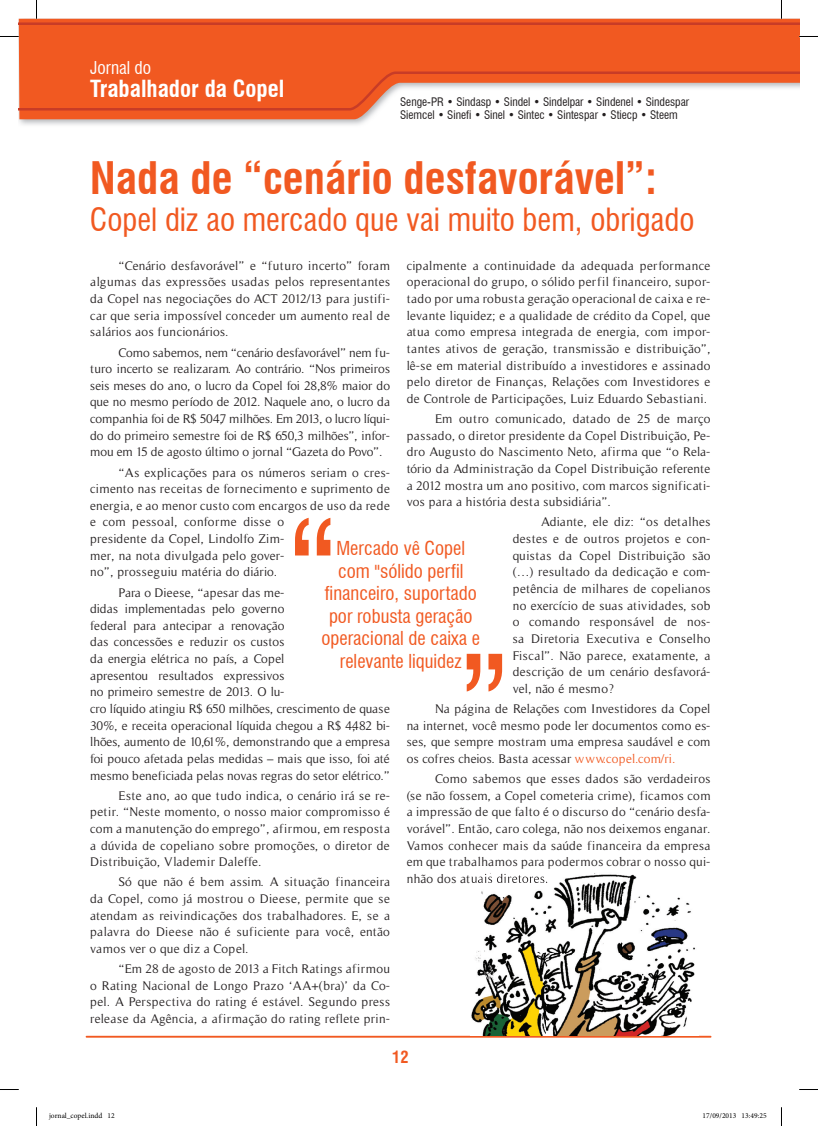
<style>
.page{position:relative;width:818px;height:1126px;background:#fff}
.page>*{position:absolute;margin:0;border:0;box-sizing:border-box;transform-origin:0 0}
.t1{font:700 condensed 43.75px "Swiss 721 BT";color:#f15921}
.t2{font:condensed 31.25px "Swiss 721 BT";color:#f15921}
.t3{font:700 condensed 23px "Swiss 721 BT";color:#fff}
.t4{font:condensed 18.75px/22.5px "Swiss 721 BT";color:#f15921;text-align:center}
.t5{font:condensed 17.25px "Swiss 721 BT";color:#fff}
.t6{font:700 condensed 16.25px "Swiss 721 BT";color:#f15921}
.t7{font:12.75px/16.6px "Timeless";letter-spacing:.015em;color:#231f20;text-align:justify}
.t8{font:condensed 11.5px/13.8px "Swiss 721 BT";color:#231f20}
.t9{font:7.5px "Minion Pro";color:#000}
.s1{color:#f15921}
</style>
<div class="page">
<svg style="left:19px;top:19px;width:779px;height:100px;fill:#f15921"></svg>
<svg style="left:19px;top:21px;width:779px;height:91px;background:#ef7246"></svg>
<hr style="left:86px;top:1035px;width:625px;height:2px;background:#f15921">
<img style="left:471px;top:873px;width:224px;height:162px">
<img style="left:471px;top:873px;width:76px;height:10px">
<svg style="left:295px;top:517px;width:35px;height:38px"></svg>
<svg style="left:466px;top:653px;width:36px;height:38px"></svg>
<svg style="left:0;top:36px;width:19px;height:1px"></svg>
<svg style="left:798px;top:36px;width:19px;height:1px"></svg>
<svg style="left:0;top:1089px;width:19px;height:1px"></svg>
<svg style="left:799px;top:1089px;width:18px;height:1px"></svg>
<svg style="left:36px;top:0;width:1px;height:19px"></svg>
<svg style="left:36px;top:1107px;width:1px;height:18px"></svg>
<h3 class="t5" style="left:90px;top:57px;width:63px">Jornal do</h3>
<h3 class="t3" style="left:90px;top:75px;width:195px">Trabalhador da Copel</h3>
<p class="t8" style="left:400px;top:94px;width:290px">Senge-PR • Sindasp • Sindel • Sindelpar • Sindenel • Sindespar<br>Siemcel • Sinefi • Sinel • Sintec • Sintespar • Stiecp • Steem</p>
<h1 class="t1" style="left:90px;top:152px;width:568px">Nada de “cenário desfavorável”:</h1>
<h2 class="t2" style="left:90px;top:201px;width:606px">Copel diz ao mercado que vai muito bem, obrigado</h2>
<p class="t7" style="left:90px;top:257px;width:301px;text-indent:28px">“Cenário desfavorável” e “futuro incerto” foram algumas das expressões usadas pelos representantes da Copel nas negociações do ACT 2012/13 para justifi&shy;car que seria impossível conceder um aumento real de salários aos funcionários.</p>
<p class="t7" style="left:90px;top:344px;width:301px;text-indent:28px">Como sabemos, nem “cenário desfavorável” nem fu&shy;turo incerto se realizaram. Ao contrário. “Nos primeiros seis meses do ano, o lucro da Copel foi 28,8% maior do que no mesmo período de 2012. Naquele ano, o lucro da companhia foi de R$ 504,7 milhões. Em 2013, o lucro líqui&shy;do do primeiro semestre foi de R$ 650,3 milhões”, infor&shy;mou em 15 de agosto último o jornal “Gazeta do Povo”.</p>
<p class="t7" style="left:90px;top:464px;width:301px;text-align:left;text-indent:28px">“As explicações para os números seriam o cres&shy;cimento nas receitas de fornecimento e suprimento de energia, e ao menor custo com encargos de uso da rede e com pessoal, conforme disse o<br>presidente da Copel, Lindolfo Zim-<br>mer, na nota divulgada pelo gover-<br>no”, prosseguiu matéria do diário.</p>
<p class="t7" style="left:90px;top:584px;width:301px;text-align:left;text-indent:28px">Para o Dieese, “apesar das me-<br>didas implementadas pelo governo<br>federal para antecipar a renovação<br>das concessões e reduzir os custos<br>da energia elétrica no país, a Copel<br>apresentou resultados expressivos<br>no primeiro semestre de 2013. O lu-<br>cro líquido atingiu R$ 650 milhões, crescimento de quase 30%, e receita operacional líquida chegou a R$ 4,482 bi&shy;lhões, aumento de 10,61%, demonstrando que a empresa foi pouco afetada pelas medidas – mais que isso, foi até mesmo beneficiada pelas novas regras do setor elétrico.”</p>
<p class="t7" style="left:90px;top:787px;width:301px;text-indent:28px">Este ano, ao que tudo indica, o cenário irá se re&shy;petir. “Neste momento, o nosso maior compromisso é com a manutenção do emprego”, afirmou, em resposta a dúvida de copeliano sobre promoções, o diretor de Distribuição, Vlademir Daleffe.</p>
<p class="t7" style="left:90px;top:873px;width:301px;text-indent:28px">Só que não é bem assim. A situação financeira da Copel, como já mostrou o Dieese, permite que se atendam as reivindicações dos trabalhadores. E, se a palavra do Dieese não é suficiente para você, então vamos ver o que diz a Copel.</p>
<p class="t7" style="left:90px;top:960px;width:301px;text-indent:28px">“Em 28 de agosto de 2013 a Fitch Ratings afirmou o Rating Nacional de Longo Prazo ‘AA+(bra)’ da Co&shy;pel. A Perspectiva do rating é estável. Segundo press release da Agência, a afirmação do rating reflete prin-</p>
<p class="t7" style="left:406px;top:257px;width:305px">cipalmente a continuidade da adequada performance operacional do grupo, o sólido perfil financeiro, supor&shy;tado por uma robusta geração operacional de caixa e re&shy;levante liquidez; e a qualidade de crédito da Copel, que atua como empresa integrada de energia, com impor&shy;tantes ativos de geração, transmissão e distribuição”, lê-se em material distribuído a investidores e assinado pelo diretor de Finanças, Relações com Investidores e de Controle de Participações, Luiz Eduardo Sebastiani.</p>
<p class="t7" style="left:406px;top:410px;width:305px;text-indent:28px">Em outro comunicado, datado de 25 de março passado, o diretor presidente da Copel Distribuição, Pe&shy;dro Augusto do Nascimento Neto, afirma que “o Rela&shy;tório da Administração da Copel Distribuição referente a 2012 mostra um ano positivo, com marcos significati&shy;vos para a história desta subsidiária”.</p>
<p class="t7" style="left:512px;top:514px;width:199px;text-indent:28px">Adiante, ele diz: “os detalhes destes e de outros projetos e con&shy;quistas da Copel Distribuição são (…) resultado da dedicação e com&shy;petência de milhares de copelianos no exercício de suas atividades, sob o comando responsável de nos&shy;sa Diretoria Executiva e Conselho Fiscal”. Não parece, exatamente, a descrição de um cenário desfavorá&shy;vel, não é mesmo?</p>
<p class="t7" style="left:406px;top:700px;width:305px;text-indent:28px">Na página de Relações com Investidores da Copel na internet, você mesmo pode ler documentos como es&shy;ses, que sempre mostram uma empresa saudável e com os cofres cheios. Basta acessar <span class="s1">www.copel.com/ri.</span></p>
<p class="t7" style="left:406px;top:770px;width:305px;text-indent:28px">Como sabemos que esses dados são verdadeiros (se não fossem, a Copel cometeria crime), ficamos com a impressão de que falto é o discurso do “cenário desfa&shy;vorável”. Então, caro colega, não nos deixemos enganar.<br>Vamos conhecer mais da saúde financeira da empresa em que trabalhamos para podermos cobrar o nosso qui-</p>
<h3 class="t4" style="left:321px;top:537px;width:160px">Mercado vê Copel com "sólido perfil financeiro, suportado por robusta geração operacional de caixa e relevante liquidez</h3>
<p class="t6" style="left:392px;top:1047px;width:18px">12</p>
<p class="t9" style="left:49px;top:1110px;width:67px">jornal_copel.indd 12</p>
<p class="t9" style="left:702px;top:1110px;width:65px">17/09/2013 13:49:25</p>
</div>
